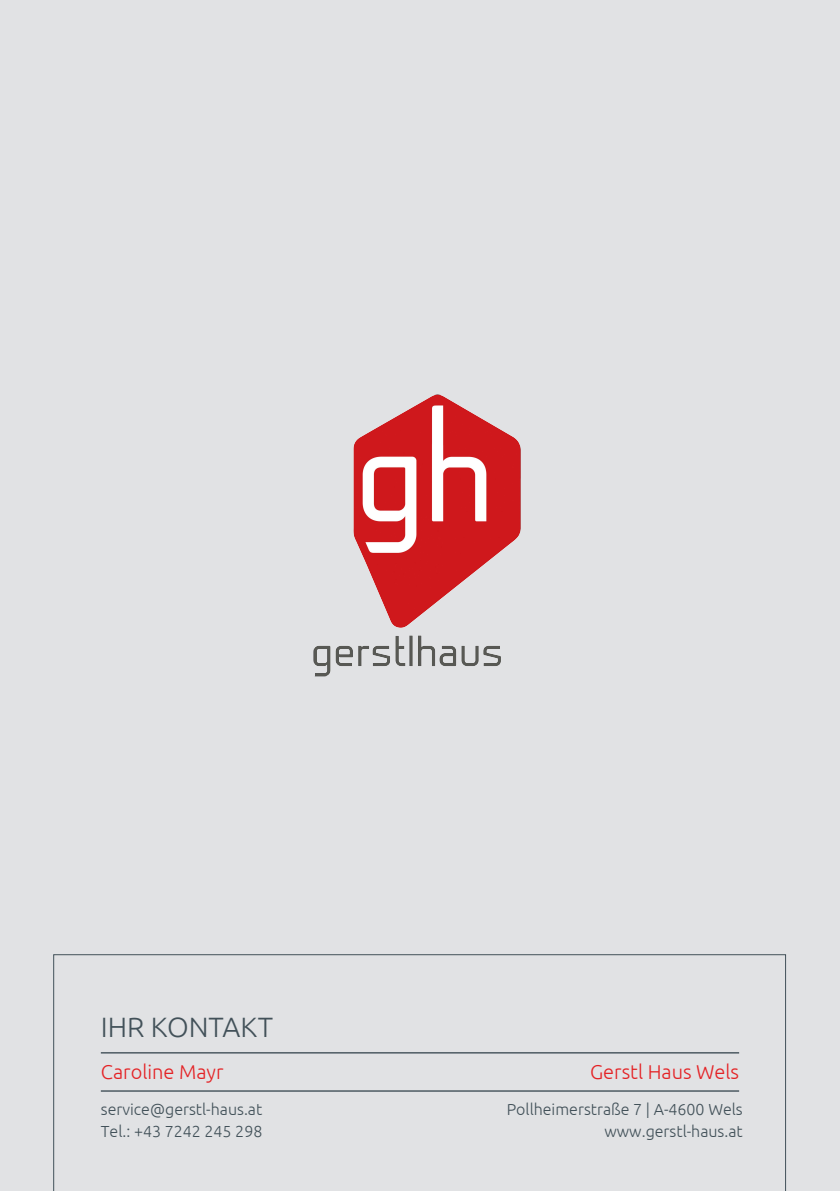
<style>
.page{position:relative;width:840px;height:1191px;background:#fff}
.page>*{position:absolute;margin:0;border:0;box-sizing:border-box;transform-origin:0 0}
.t1{font:300 28px "Ubuntu";color:#425159}
.t2{font:300 20px "Ubuntu";color:#e42326}
.t3{font:300 16px/22px "Ubuntu";color:#425159;text-align:right}
</style>
<div class="page">
<div style="left:0;top:0;width:839px;height:1191px;background:#e1e2e4"></div>
<svg style="left:53px;top:954px;width:732px;height:237px"></svg>
<hr style="left:101px;top:1052px;width:637px;height:1px;background:#425159">
<hr style="left:101px;top:1090px;width:637px;height:1px;background:#425159">
<img style="left:313px;top:394px;width:208px;height:283px">
<h1 class="t1" style="left:101px;top:1010px;width:174px">IHR KONTAKT</h1>
<p class="t2" style="left:101px;top:1060px;width:124px">Caroline Mayr</p>
<p class="t3" style="left:101px;top:1098px;width:163px;text-align:left">service@gerstl-haus.at<br>Tel.: +43 7242 245 298</p>
<p class="t2" style="left:589px;top:1060px;width:150px">Gerstl Haus Wels</p>
<p class="t3" style="left:506px;top:1098px;width:237px">Pollheimerstraße 7 | A-4600 Wels www.gerstl-haus.at</p>
</div>
